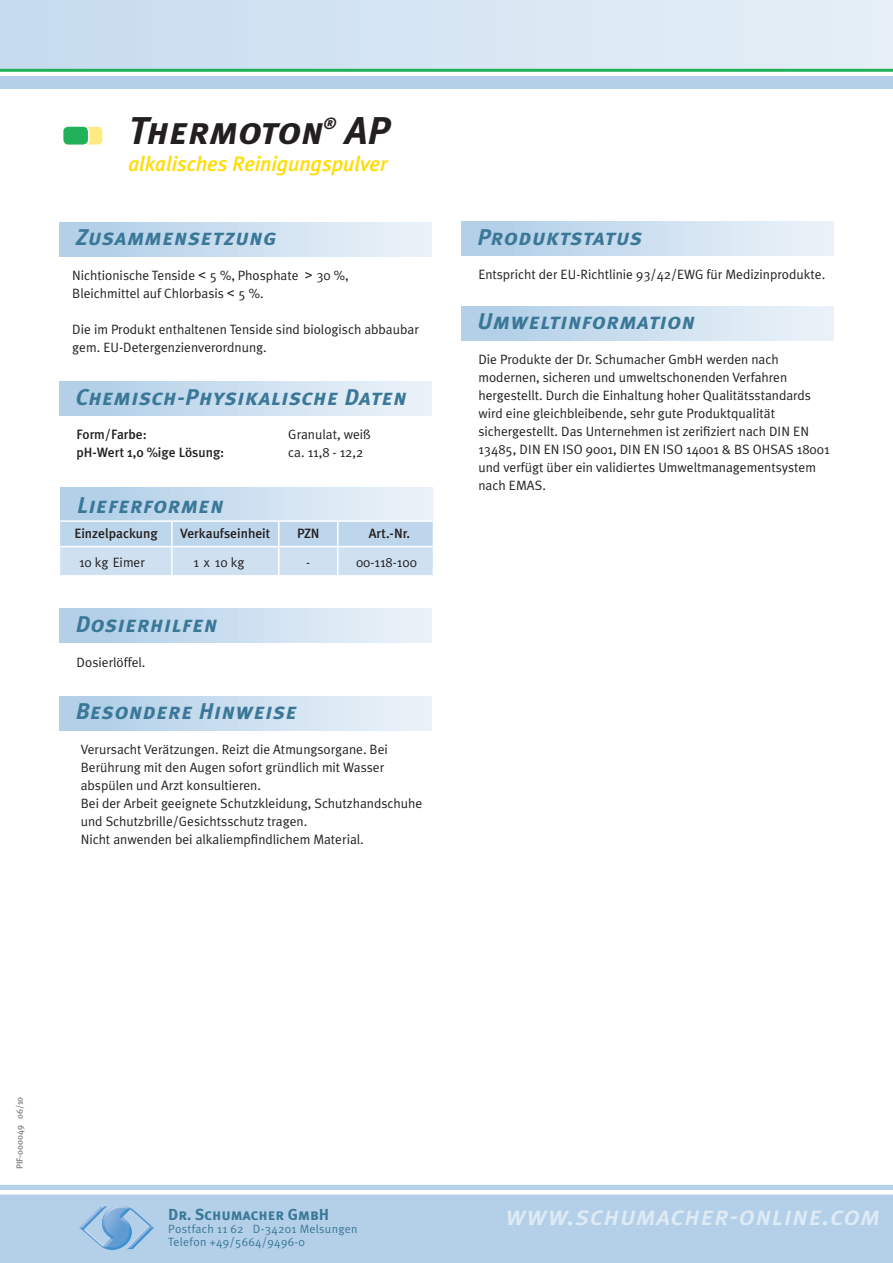
<style>
.page{position:relative;width:893px;height:1263px;background:#fff}
.page>*{position:absolute;margin:0;border:0;box-sizing:border-box;transform-origin:0 0}
.t1{font:italic 38.7px "Meta Plus Bold Caps";color:#231f20}
.t2{font:italic 27px "Meta Plus Medium Caps";letter-spacing:.025em;color:#deebf5}
.t3{font:italic 22.8px "Meta Plus Bold Caps";letter-spacing:.025em;color:#3b7898}
.t4{font:italic 500 21px "Meta Plus";letter-spacing:-.005em;color:#ffdc01}
.t5{font:15.9px "Meta Plus Bold Caps";color:#3b7898}
.t6{font:italic 15.9px "Meta Plus Bold Caps";color:#231f20}
.t7{font:13.5px/18px "Meta Plus Normal";color:#231f20}
.t8{font:500 13.5px "Meta Plus";color:#231f20}
.t9{font:12px/13.4px "Meta Plus Normal";letter-spacing:.025em;color:#3b7898}
.t10{font:500 9px "Meta Plus";color:#808285}
.s1{font-family:"Arial"}
</style>
<div class="page">
<div style="left:0;top:0;width:893px;height:69px;background:linear-gradient(to right,#c5dbee,#e7f0f7)"></div>
<hr style="left:0;top:69px;width:893px;height:3px;background:#21b259">
<div style="left:0;top:76px;width:893px;height:13px;background:#b3d0e8"></div>
<div style="left:0;top:1185px;width:893px;height:78px;background:#b3d0e8"></div>
<hr style="left:0;top:1191px;width:893px;height:3px;background:#fff">
<img style="left:79px;top:1205px;width:75px;height:45px">
<div style="left:508px;top:1210px;width:371px;height:15px;background:#b3d0e8"></div>
<div style="left:60px;top:696px;width:372px;height:34px;background:linear-gradient(to right,#aecde7,#edf3f9)"></div>
<div style="left:60px;top:382px;width:372px;height:34px;background:linear-gradient(to right,#aecde7,#edf3f9)"></div>
<div style="left:60px;top:222px;width:372px;height:34px;background:linear-gradient(to right,#aecde7,#edf3f9)"></div>
<div style="left:60px;top:608px;width:372px;height:34px;background:linear-gradient(to right,#aecde7,#edf3f9)"></div>
<div style="left:77px;top:126px;width:26px;height:19px;background:#ffe982;border-radius:6px"></div>
<div style="left:76px;top:125px;width:28px;height:21px;border:2px solid #fff;border-radius:6px"></div>
<div style="left:63px;top:126px;width:26px;height:19px;background:#21b259;border-radius:6px"></div>
<div style="left:62px;top:125px;width:28px;height:21px;border:2px solid #fff;border-radius:6px"></div>
<div style="left:461px;top:222px;width:372px;height:34px;background:linear-gradient(to right,#aecde7,#edf3f9)"></div>
<div style="left:60px;top:486px;width:373px;height:35px;background:linear-gradient(to right,#aecde7,#edf3f9)"></div>
<hr style="left:60px;top:485px;width:53px;height:2px;background:#fff">
<hr style="left:113px;top:485px;width:59px;height:2px;background:#fff">
<hr style="left:172px;top:485px;width:27px;height:2px;background:#fff">
<svg style="left:199px;top:486px;width:16px;height:1px"></svg>
<hr style="left:215px;top:485px;width:64px;height:2px;background:#fff">
<hr style="left:279px;top:485px;width:59px;height:2px;background:#fff">
<hr style="left:338px;top:485px;width:95px;height:2px;background:#fff">
<svg style="left:60px;top:520px;width:373px;height:56px;background:#cbdeef"></svg>
<div style="left:461px;top:306px;width:372px;height:34px;background:linear-gradient(to right,#aecde7,#edf3f9)"></div>
<h1 class="t1" style="left:128px;top:109px;width:197px">Thermoton</h1>
<p class="t6" style="left:324px;top:114px;width:14px">®</p>
<h1 class="t1" style="left:345px;top:109px;width:46px">AP</h1>
<h3 class="t4" style="left:128px;top:152px;width:260px">alkalisches Reinigungspulver</h3>
<h3 class="t3" style="left:76px;top:224px;width:202px">Zusammensetzung</h3>
<p class="t7" style="left:72px;top:266px;width:278px">Nichtionische Tenside <span class="s1">&lt;</span> 5 %, Phosphate <span class="s1">&gt;</span> 30 %,<br>Bleichmittel auf Chlorbasis <span class="s1">&lt;</span> 5 %.</p>
<p class="t7" style="left:72px;top:320px;width:348px">Die im Produkt enthaltenen Tenside sind biologisch abbaubar gem. EU-Detergenzienverordnung.</p>
<h3 class="t3" style="left:76px;top:384px;width:333px">Chemisch-Physikalische Daten</h3>
<p class="t8" style="left:77px;top:427px;width:72px">Form/Farbe:</p>
<p class="t7" style="left:288px;top:425px;width:84px">Granulat, weiß</p>
<p class="t8" style="left:77px;top:445px;width:149px">pH-Wert 1,0 %ige Lösung:</p>
<p class="t7" style="left:288px;top:443px;width:77px">ca. 11,8 - 12,2</p>
<h3 class="t3" style="left:77px;top:491px;width:148px">Lieferformen</h3>
<p class="t8" style="left:74px;top:525px;width:85px">Einzelpackung</p>
<p class="t8" style="left:180px;top:525px;width:91px">Verkaufseinheit</p>
<p class="t8" style="left:297px;top:525px;width:24px">PZN</p>
<p class="t8" style="left:369px;top:525px;width:43px">Art.-Nr.</p>
<p class="t7" style="left:79px;top:553px;width:67px">10 kg Eimer</p>
<p class="t7" style="left:193px;top:553px;width:52px">1 x 10 kg</p>
<p class="t7" style="left:306px;top:553px;width:6px">-</p>
<p class="t7" style="left:356px;top:553px;width:62px">00-118-100</p>
<h3 class="t3" style="left:76px;top:610px;width:143px">Dosierhilfen</h3>
<p class="t7" style="left:77px;top:653px;width:70px">Dosierlöffel.</p>
<h3 class="t3" style="left:76px;top:698px;width:223px">Besondere Hinweise</h3>
<p class="t7" style="left:81px;top:740px;width:343px">Verursacht Verätzungen. Reizt die Atmungsorgane. Bei Berührung mit den Augen sofort gründlich mit Wasser abspülen und Arzt konsultieren.<br>Bei der Arbeit geeignete Schutzkleidung, Schutzhandschuhe und Schutzbrille/Gesichtsschutz tragen.<br>Nicht anwenden bei alkaliempfindlichem Material.</p>
<h3 class="t3" style="left:477px;top:224px;width:166px">Produktstatus</h3>
<p class="t7" style="left:478px;top:265px;width:348px">Entspricht der EU-Richtlinie 93/42/EWG für Medizinprodukte.</p>
<h3 class="t3" style="left:477px;top:308px;width:219px">Umweltinformation</h3>
<p class="t7" style="left:478px;top:350px;width:353px">Die Produkte der Dr. Schumacher GmbH werden nach modernen, sicheren und umweltschonenden Verfahren hergestellt. Durch die Einhaltung hoher Qualitätsstandards wird eine gleichbleibende, sehr gute Produktqualität sichergestellt. Das Unternehmen ist zerifiziert nach DIN EN 13485, DIN EN ISO 9001, DIN EN ISO 14001 &amp; BS OHSAS 18001 und verfügt über ein validiertes Umweltmanagementsystem nach EMAS.</p>
<p class="t10" style="left:15px;top:1169px;width:74px;rotate:-90deg">PIF-000049 06/10</p>
<p class="t5" style="left:168px;top:1205px;width:162px">Dr. Schumacher GmbH</p>
<p class="t9" style="left:168px;top:1222px;width:191px">Postfach 11 62 D-34201 Melsungen<br>Telefon +49/5664/9496-0</p>
<h2 class="t2" style="left:505px;top:1200px;width:376px">www.schumacher-online.com</h2>
</div>
